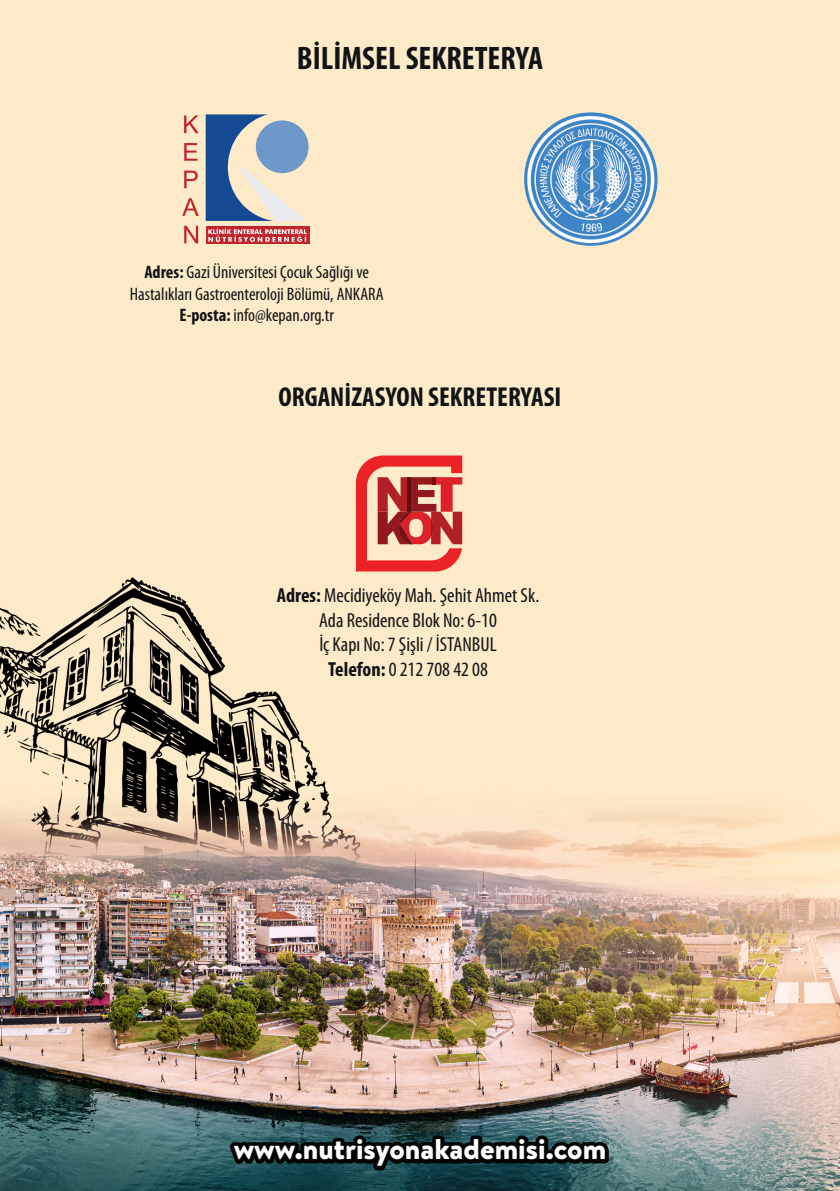
<style>
.page{position:relative;width:840px;height:1191px;background:#fff}
.page>*{position:absolute;margin:0;border:0;box-sizing:border-box;transform-origin:0 0}
.t1{font:700 condensed 32.6px "Myriad Pro";color:#111416}
.t2{font:900 28.6px "Brandon Text";color:#fff}
.t3{font:700 condensed 27.4px "Myriad Pro";color:#111416}
.t4{font:condensed 20.4px/24.4px "Myriad Pro";color:#111416;text-align:center}
.t5{font:condensed 18px/21.8px "Myriad Pro";color:#111416;text-align:center}
.s1{font-weight:700}
</style>
<div class="page">
<img style="left:0;top:0;width:839px;height:1191px">
<svg style="left:226px;top:1084px;width:386px;height:107px;background:#465454"></svg>
<svg style="left:356px;top:455px;width:106px;height:116px;background:#dd6d63"></svg>
<svg style="left:182px;top:115px;width:17px;height:128px;background:#eebba3"></svg>
<div style="left:206px;top:226px;width:103px;height:18px;background:#c0252d"></div>
<svg style="left:208px;top:228px;width:98px;height:14px"></svg>
<svg style="left:205px;top:114px;width:101px;height:107px;background:#93a5ba"></svg>
<img style="left:524px;top:112px;width:133px;height:134px;border-radius:67px">
<h1 class="t1" style="left:297px;top:38px;width:247px">BİLİMSEL SEKRETERYA</h1>
<p class="t5" style="left:130px;top:261px;width:255px"><span class="s1">Adres:</span> Gazi Üniversitesi Çocuk Sağlığı ve<br>Hastalıkları Gastroenteroloji Bölümü, ANKARA<br><span class="s1">E-posta:</span> info@kepan.org.tr</p>
<h3 class="t3" style="left:278px;top:379px;width:284px">ORGANİZASYON SEKRETERYASI</h3>
<p class="t4" style="left:276px;top:583px;width:264px"><span class="s1">Adres:</span> Mecidiyeköy Mah. Şehit Ahmet Sk.<br>Ada Residence Blok No: 6-10<br>İç Kapı No: 7 Şişli / İSTANBUL<br><span class="s1">Telefon:</span> 0 212 708 42 08</p>
<h2 class="t2" style="left:233px;top:1129px;width:374px">www.nutrisyonakademisi.com</h2>
</div>
